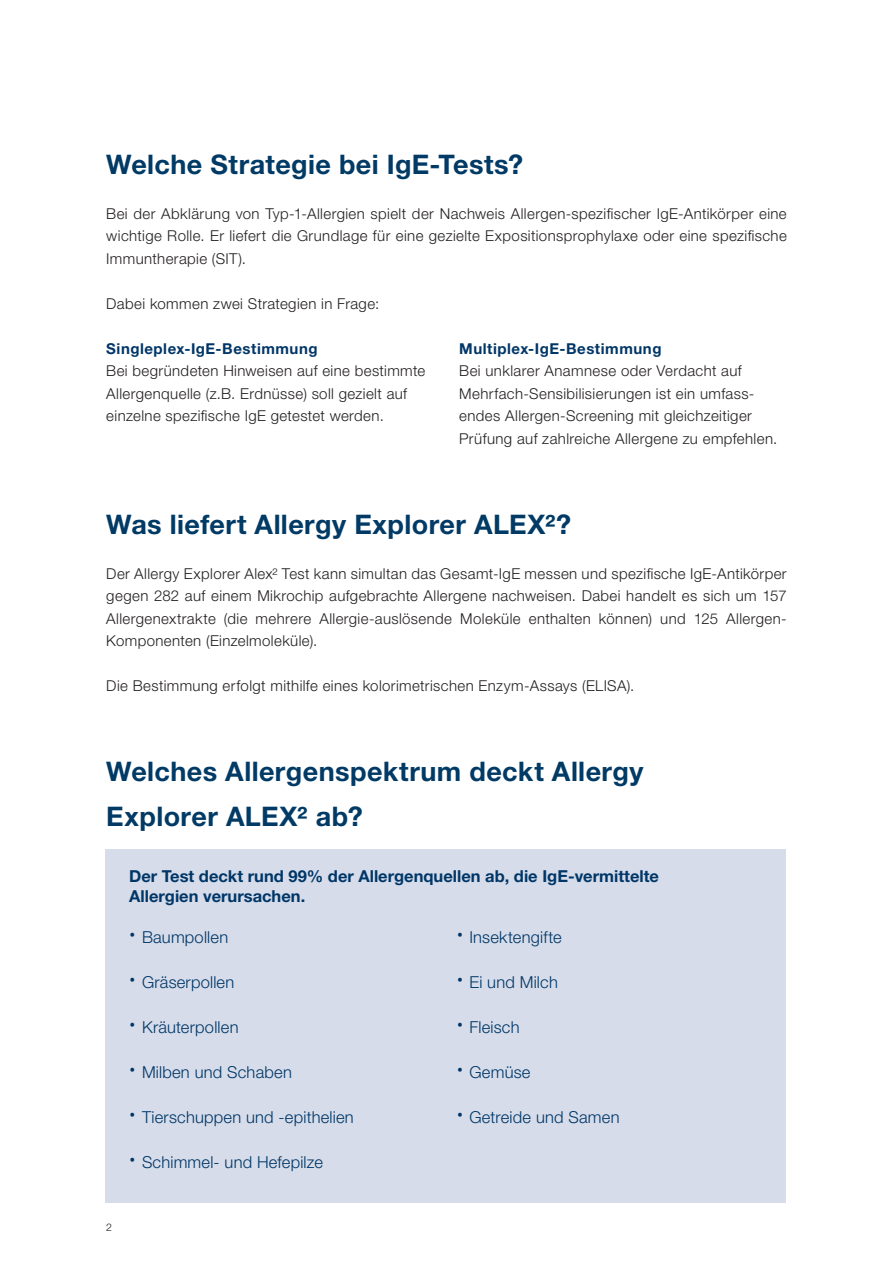
<style>
.page{position:relative;width:893px;height:1263px;background:#fff}
.page>*{position:absolute;margin:0;border:0;box-sizing:border-box;transform-origin:0 0}
.Titel{font:700 27px/45px "Helvetica Neue LT Std";letter-spacing:.015em;color:#013a65}
.t1{font:300 16.5px "Helvetica Neue LT Std";letter-spacing:.015em;color:#003667}
.t2{font:700 16.5px/19.8px "Helvetica Neue LT Std";color:#003667}
.Lauftext{font:300 15px/22.5px "Helvetica Neue LT Std";letter-spacing:.025em;color:#231f20;text-align:justify}
.Fussnote{font:300 10.5px "Helvetica Neue LT Std";color:#231f20}
.s1{font-weight:700;color:#003667}
.s2{font-family:"Myriad Pro";font-weight:400;font-size:31.5px}
</style>
<div class="page">
<div style="left:105px;top:884px;width:328px;height:319px;background:#d6dce9"></div>
<div style="left:433px;top:884px;width:353px;height:319px;background:#d6dce9"></div>
<div style="left:105px;top:849px;width:681px;height:79px;background:#d6dce9"></div>
<p class="Titel" style="left:106px;top:141px;width:418px">Welche Strategie bei IgE-Tests?</p>
<p class="Lauftext" style="left:106px;top:202px;width:682px">Bei der Abklärung von Typ-1-Allergien spielt der Nachweis Allergen-spezifischer IgE-Antikörper eine wichtige Rolle. Er liefert die Grundlage für eine gezielte Expositionsprophylaxe oder eine spezifische Immuntherapie (SIT).</p>
<p class="Lauftext" style="left:106px;top:292px;width:274px">Dabei kommen zwei Strategien in Frage:</p>
<p class="Lauftext" style="left:106px;top:337px;width:321px;text-align:left"><span class="s1">Singleplex-IgE-Bestimmung<br></span>Bei begründeten Hinweisen auf eine bestimmte Allergenquelle (z.B. Erdnüsse) soll gezielt auf einzelne spezifische IgE getestet werden.</p>
<p class="Lauftext" style="left:459px;top:337px;width:320px;text-align:left"><span class="s1">Multiplex-IgE-Bestimmung<br></span>Bei unklarer Anamnese oder Verdacht auf Mehrfach-Sensibilisierungen ist ein umfass&shy;endes Allergen-Screening mit gleichzeitiger Prüfung auf zahlreiche Allergene zu empfehlen.</p>
<p class="Titel" style="left:106px;top:501px;width:466px">Was liefert Allergy Explorer ALEX2?</p>
<p class="Lauftext" style="left:106px;top:562px;width:682px">Der Allergy Explorer Alex2 Test kann simultan das Gesamt-IgE messen und spezifische IgE-Antikörper gegen 282 auf einem Mikrochip aufgebrachte Allergene nachweisen. Dabei handelt es sich um 157<br>Allergenextrakte (die mehrere Allergie-auslösende Moleküle enthalten können) und 125 Allergen-Komponenten (Einzelmoleküle).</p>
<p class="Lauftext" style="left:106px;top:674px;width:530px">Die Bestimmung erfolgt mithilfe eines kolorimetrischen Enzym-Assays (ELISA).</p>
<p class="Titel" style="left:106px;top:749px;width:539px">Welches Allergenspektrum deckt Allergy<br>Explorer ALEX2 ab?</p>
<p class="t2" style="left:129px;top:866px;width:531px">Der Test deckt rund 99% der Allergenquellen ab, die IgE-vermittelte<br>Allergien verursachen.</p>
<p class="t1" style="left:129px;top:927px;width:100px"><span class="s2">·</span> Baumpollen</p>
<p class="t1" style="left:129px;top:972px;width:107px"><span class="s2">·</span> Gräserpollen</p>
<p class="t1" style="left:129px;top:1017px;width:111px"><span class="s2">·</span> Kräuterpollen</p>
<p class="t1" style="left:129px;top:1062px;width:164px"><span class="s2">·</span> Milben und Schaben</p>
<p class="t1" style="left:129px;top:1107px;width:226px"><span class="s2">·</span> Tierschuppen und -epithelien</p>
<p class="t1" style="left:129px;top:1152px;width:195px"><span class="s2">·</span> Schimmel- und Hefepilze</p>
<p class="Fussnote" style="left:106px;top:1221px;width:7px">2</p>
<p class="t1" style="left:457px;top:927px;width:106px"><span class="s2">·</span> Insektengifte</p>
<p class="t1" style="left:457px;top:972px;width:103px"><span class="s2">·</span> Ei und Milch</p>
<p class="t1" style="left:457px;top:1017px;width:64px"><span class="s2">·</span> Fleisch</p>
<p class="t1" style="left:457px;top:1062px;width:75px"><span class="s2">·</span> Gemüse</p>
<p class="t1" style="left:457px;top:1107px;width:164px"><span class="s2">·</span> Getreide und Samen</p>
</div>
